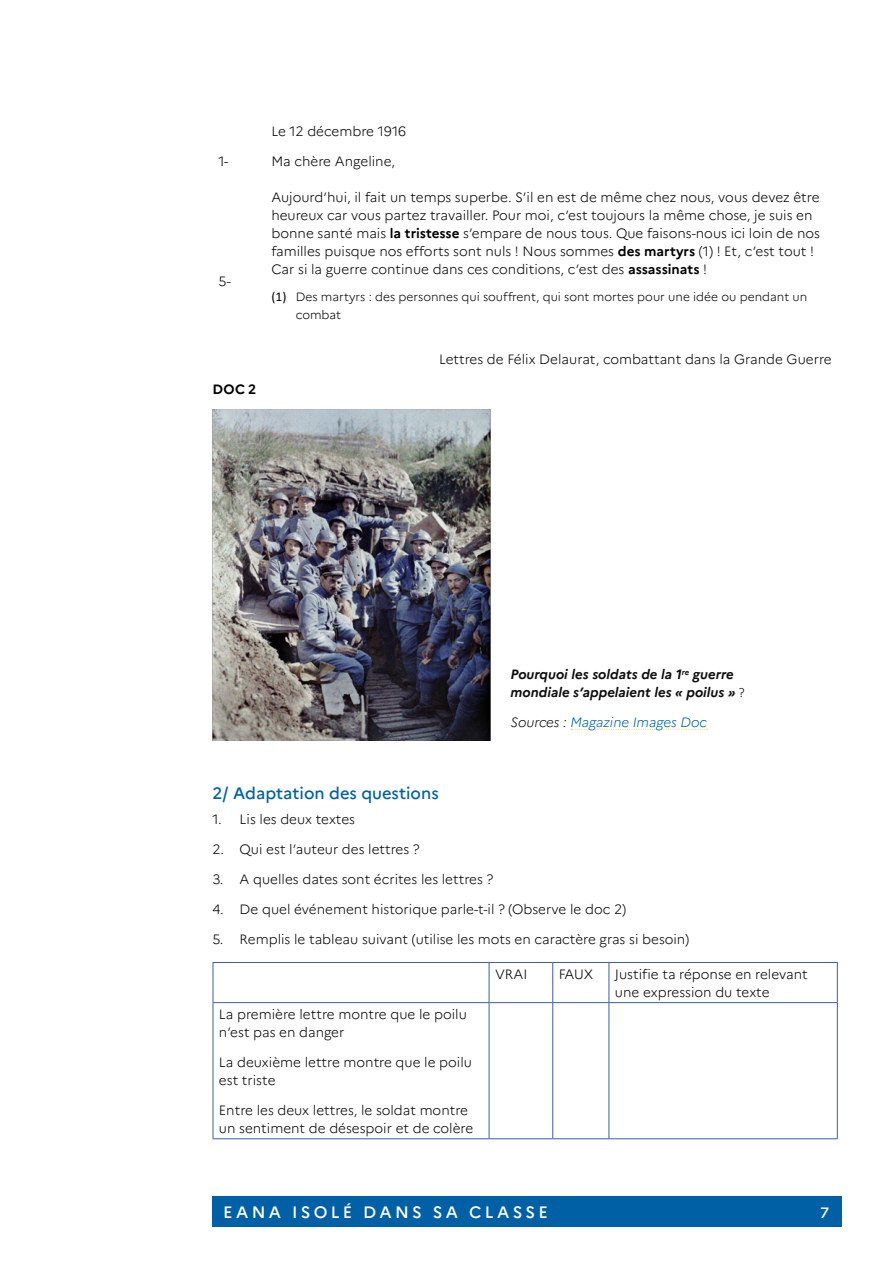
<style>
.page{position:relative;width:893px;height:1263px;background:#fff}
.page>*{position:absolute;margin:0;border:0;box-sizing:border-box;transform-origin:0 0}
.Heading_3{font:500 16.5px "Marianne";color:#0060a6}
.t1{font:500 16.5px "Marianne";letter-spacing:.2em;color:#fff}
.t2{font:500 15px "Marianne";color:#fff}
.t3{font:300 13.5px/18px "Marianne";color:#000}
.t4{font:italic 700 13.5px/18px "Marianne";color:#0d0d0d}
.t5{font:italic 300 13.5px "Marianne";color:#0060a6}
.t6{font:700 13.5px "Marianne";color:#000}
.t7{font:300 12px/18px "Marianne";color:#000}
.s1{font-weight:700}
.s2{font-family:"Calibri";font-weight:400;font-size:13.5px}
.s3{font-family:"Calibri";font-weight:300;font-style:normal}
.s4{color:#0d0d0d}
</style>
<div class="page">
<div style="left:213px;top:1197px;width:629px;height:30px;background:#0060a6"></div>
<img style="left:213px;top:409px;width:278px;height:331px">
<hr style="left:213px;top:962px;width:276px;height:1px;background:#3b5ba9">
<hr style="left:213px;top:963px;width:1px;height:39px;background:#3b5ba9">
<hr style="left:489px;top:962px;width:64px;height:1px;background:#3b5ba9">
<hr style="left:489px;top:963px;width:1px;height:39px;background:#3b5ba9">
<hr style="left:553px;top:962px;width:56px;height:1px;background:#3b5ba9">
<hr style="left:552px;top:963px;width:1px;height:39px;background:#3b5ba9">
<hr style="left:609px;top:962px;width:229px;height:1px;background:#3b5ba9">
<hr style="left:609px;top:963px;width:1px;height:39px;background:#3b5ba9">
<hr style="left:837px;top:963px;width:1px;height:39px;background:#3b5ba9">
<hr style="left:213px;top:1002px;width:276px;height:1px;background:#3b5ba9">
<hr style="left:213px;top:1003px;width:1px;height:135px;background:#3b5ba9">
<hr style="left:489px;top:1002px;width:64px;height:1px;background:#3b5ba9">
<hr style="left:489px;top:1003px;width:1px;height:135px;background:#3b5ba9">
<hr style="left:553px;top:1002px;width:56px;height:1px;background:#3b5ba9">
<hr style="left:552px;top:1003px;width:1px;height:135px;background:#3b5ba9">
<hr style="left:609px;top:1002px;width:229px;height:1px;background:#3b5ba9">
<hr style="left:609px;top:1003px;width:1px;height:135px;background:#3b5ba9">
<hr style="left:837px;top:1003px;width:1px;height:135px;background:#3b5ba9">
<hr style="left:213px;top:1138px;width:276px;height:1px;background:#3b5ba9">
<hr style="left:489px;top:1138px;width:64px;height:1px;background:#3b5ba9">
<hr style="left:553px;top:1138px;width:56px;height:1px;background:#3b5ba9">
<hr style="left:609px;top:1138px;width:229px;height:1px;background:#3b5ba9">
<svg style="left:571px;top:729px;width:137px;height:1px"></svg>
<p class="t3" style="left:219px;top:152px;width:11px">1-</p>
<p class="t3" style="left:219px;top:272px;width:14px">5-</p>
<p class="t6" style="left:213px;top:381px;width:45px">DOC 2</p>
<p class="t3" style="left:271px;top:122px;width:136px">Le 12 décembre 1916</p>
<p class="t3" style="left:271px;top:152px;width:125px">Ma chère Angeline,</p>
<p class="t3" style="left:271px;top:188px;width:550px">Aujourd’hui, il fait un temps superbe. S’il en est de même chez nous, vous devez être heureux car vous partez travailler. Pour moi, c’est toujours la même chose, je suis en bonne santé mais <span class="s1">la tristesse</span> s’empare de nous tous. Que faisons-nous ici loin de nos familles puisque nos efforts sont nuls ! Nous sommes <span class="s1">des martyrs</span> (1) ! Et, c’est tout !<br>Car si la guerre continue dans ces conditions, c’est des <span class="s1">assassinats</span> !</p>
<p class="t7" style="left:296px;top:288px;width:513px;text-indent:-24px"><span class="s2">(1)</span> Des martyrs : des personnes qui souffrent, qui sont mortes pour une idée ou pendant un combat</p>
<p class="t3" style="left:439px;top:350px;width:394px">Lettres de Félix Delaurat, combattant dans la Grande Guerre</p>
<p class="t4" style="left:510px;top:666px;width:236px">Pourquoi les soldats de la 1<sup>re</sup> guerre mondiale s’appelaient les « poilus » <span class="s3">?</span></p>
<p class="t5" style="left:510px;top:714px;width:198px"><span class="s4">Sources :</span> Magazine Images Doc</p>
<p class="Heading_3" style="left:213px;top:783px;width:228px">2/ Adaptation des questions</p>
<p class="t3" style="left:213px;top:810px;width:144px">1. Lis les deux textes</p>
<p class="t3" style="left:213px;top:840px;width:209px">2. Qui est l’auteur des lettres ?</p>
<p class="t3" style="left:213px;top:870px;width:282px">3. A quelles dates sont écrites les lettres ?</p>
<p class="t3" style="left:213px;top:900px;width:415px">4. De quel événement historique parle-t-il ? (Observe le doc 2)</p>
<p class="t3" style="left:213px;top:930px;width:478px">5. Remplis le tableau suivant (utilise les mots en caractère gras si besoin)</p>
<p class="t3" style="left:495px;top:965px;width:34px">VRAI</p>
<p class="t3" style="left:559px;top:965px;width:36px">FAUX</p>
<p class="t3" style="left:615px;top:965px;width:194px">Justifie ta réponse en relevant une expression du texte</p>
<p class="t3" style="left:219px;top:1005px;width:249px">La première lettre montre que le poilu n’est pas en danger</p>
<p class="t3" style="left:219px;top:1053px;width:255px">La deuxième lettre montre que le poilu est triste</p>
<p class="t3" style="left:219px;top:1101px;width:256px">Entre les deux lettres, le soldat montre un sentiment de désespoir et de colère</p>
<p class="t1" style="left:223px;top:1202px;width:326px">EANA ISOLÉ DANS SA CLASSE</p>
<p class="t2" style="left:820px;top:1203px;width:10px">7</p>
</div>
